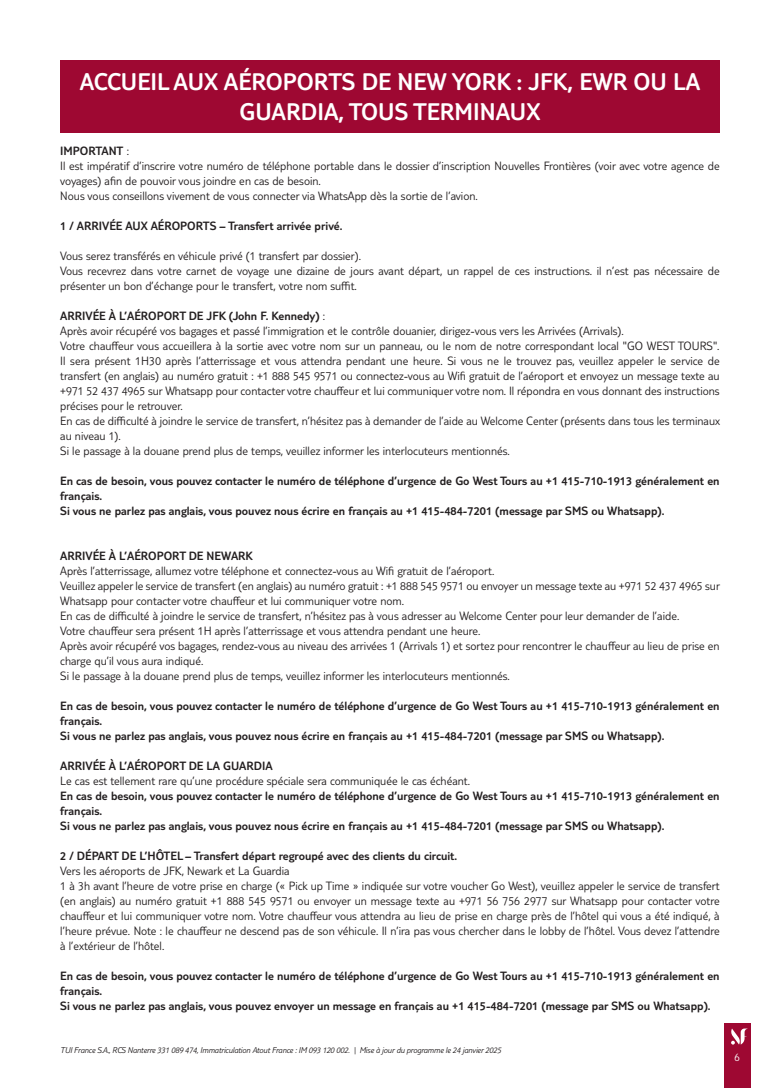
<style>
.page{position:relative;width:780px;height:1088px;background:#fff}
.page>*{position:absolute;margin:0;border:0;box-sizing:border-box;transform-origin:0 0}
.t1{font:300 25px/30px "TUI Type";color:#fff;text-align:center}
.t2{font:300 12.5px/15px "TUI Type";color:#231f20}
.t3{font:300 12.5px/15px "TUI Type";color:#231f20}
.t4{font:300 11.25px "TUI Type";color:#fff}
.t5{font:italic 300 8.75px "TUI Type";letter-spacing:-.02em;color:#231f20}
.s1{font-style:inherit}
</style>
<div class="page">
<div style="left:724px;top:1023px;width:26px;height:65px;background:#9e0832"></div>
<svg style="left:731px;top:1028px;width:17px;height:16px"></svg>
<div style="left:60px;top:60px;width:659px;height:73px;background:#9e0832"></div>
<h1 class="t1" style="left:80px;top:66px;width:622px">ACCUEIL AUX AÉROPORTS DE NEW YORK : JFK, EWR OU LA<br>GUARDIA, TOUS TERMINAUX</h1>
<p class="t2" style="left:60px;top:143px;width:661px"><span class="s1">IMPORTANT</span> :<br>Il est impératif d’inscrire votre numéro de téléphone portable dans le dossier d’inscription Nouvelles Frontières (voir avec votre agence de voyages) afin de pouvoir vous joindre en cas de besoin.<br>Nous vous conseillons vivement de vous connecter via WhatsApp dès la sortie de l’avion.</p>
<p class="t3" style="left:60px;top:218px;width:284px">1 / ARRIVÉE AUX AÉROPORTS – Transfert arrivée privé.</p>
<p class="t2" style="left:60px;top:248px;width:661px">Vous serez transférés en véhicule privé (1 transfert par dossier).<br>Vous recevrez dans votre carnet de voyage une dizaine de jours avant départ, un rappel de ces instructions. il n’est pas nécessaire de présenter un bon d’échange pour le transfert, votre nom suffit.</p>
<p class="t2" style="left:60px;top:308px;width:661px"><span class="s1">ARRIVÉE À L’AÉROPORT DE JFK (John F. Kennedy)</span> :<br>Après avoir récupéré vos bagages et passé l’immigration et le contrôle douanier, dirigez-vous vers les Arrivées (Arrivals).<br>Votre chauffeur vous accueillera à la sortie avec votre nom sur un panneau, ou le nom de notre correspondant local "GO WEST TOURS".<br>Il sera présent 1H30 après l’atterrissage et vous attendra pendant une heure. Si vous ne le trouvez pas, veuillez appeler le service de transfert (en anglais) au numéro gratuit : +1 888 545 9571 ou connectez-vous au Wifi gratuit de l’aéroport et envoyez un message texte au +971 52 437 4965 sur Whatsapp pour contacter votre chauffeur et lui communiquer votre nom. Il répondra en vous donnant des instructions précises pour le retrouver.<br>En cas de difficulté à joindre le service de transfert, n’hésitez pas à demander de l’aide au Welcome Center (présents dans tous les terminaux au niveau 1).<br>Si le passage à la douane prend plus de temps, veuillez informer les interlocuteurs mentionnés.</p>
<p class="t3" style="left:60px;top:473px;width:660px">En cas de besoin, vous pouvez contacter le numéro de téléphone d’urgence de Go West Tours au +1 415-710-1913 généralement en français.<br>Si vous ne parlez pas anglais, vous pouvez nous écrire en français au +1 415-484-7201 (message par SMS ou Whatsapp).</p>
<p class="t3" style="left:60px;top:548px;width:194px">ARRIVÉE À L’AÉROPORT DE NEWARK</p>
<p class="t2" style="left:60px;top:563px;width:661px">Après l’atterrissage, allumez votre téléphone et connectez-vous au Wifi gratuit de l’aéroport.<br>Veuillez appeler le service de transfert (en anglais) au numéro gratuit : +1 888 545 9571 ou envoyer un message texte au +971 52 437 4965 sur Whatsapp pour contacter votre chauffeur et lui communiquer votre nom.<br>En cas de difficulté à joindre le service de transfert, n’hésitez pas à vous adresser au Welcome Center pour leur demander de l’aide.<br>Votre chauffeur sera présent 1H après l’atterrissage et vous attendra pendant une heure.<br>Après avoir récupéré vos bagages, rendez-vous au niveau des arrivées 1 (Arrivals 1) et sortez pour rencontrer le chauffeur au lieu de prise en charge qu’il vous aura indiqué.<br>Si le passage à la douane prend plus de temps, veuillez informer les interlocuteurs mentionnés.</p>
<p class="t3" style="left:60px;top:698px;width:660px">En cas de besoin, vous pouvez contacter le numéro de téléphone d’urgence de Go West Tours au +1 415-710-1913 généralement en français.<br>Si vous ne parlez pas anglais, vous pouvez nous écrire en français au +1 415-484-7201 (message par SMS ou Whatsapp).</p>
<p class="t3" style="left:60px;top:758px;width:214px">ARRIVÉE À L’AÉROPORT DE LA GUARDIA</p>
<p class="t2" style="left:60px;top:773px;width:411px">Le cas est tellement rare qu’une procédure spéciale sera communiquée le cas échéant.</p>
<p class="t3" style="left:60px;top:788px;width:660px">En cas de besoin, vous pouvez contacter le numéro de téléphone d’urgence de Go West Tours au +1 415-710-1913 généralement en français.<br>Si vous ne parlez pas anglais, vous pouvez nous écrire en français au +1 415-484-7201 (message par SMS ou Whatsapp).</p>
<p class="t3" style="left:60px;top:848px;width:398px">2 / DÉPART DE L’HÔTEL – Transfert départ regroupé avec des clients du circuit.</p>
<p class="t2" style="left:60px;top:863px;width:661px">Vers les aéroports de JFK, Newark et La Guardia<br>1 à 3h avant l’heure de votre prise en charge (« Pick up Time » indiquée sur votre voucher Go West), veuillez appeler le service de transfert (en anglais) au numéro gratuit +1 888 545 9571 ou envoyer un message texte au +971 56 756 2977 sur Whatsapp pour contacter votre chauffeur et lui communiquer votre nom. Votre chauffeur vous attendra au lieu de prise en charge près de l’hôtel qui vous a été indiqué, à l’heure prévue. Note : le chauffeur ne descend pas de son véhicule. Il n’ira pas vous chercher dans le lobby de l’hôtel. Vous devez l’attendre à l’extérieur de l’hôtel.</p>
<p class="t3" style="left:60px;top:968px;width:660px">En cas de besoin, vous pouvez contacter le numéro de téléphone d’urgence de Go West Tours au +1 415-710-1913 généralement en français.<br>Si vous ne parlez pas anglais, vous pouvez envoyer un message en français au +1 415-484-7201 (message par SMS ou Whatsapp).</p>
<p class="t5" style="left:60px;top:1045px;width:442px">TUI France S.A., RCS Nanterre 331 089 474, Immatriculation Atout France : IM 093 120 002. | Mise à jour du programme le 24 janvier 2025</p>
<p class="t4" style="left:734px;top:1050px;width:7px">6</p>
</div>
